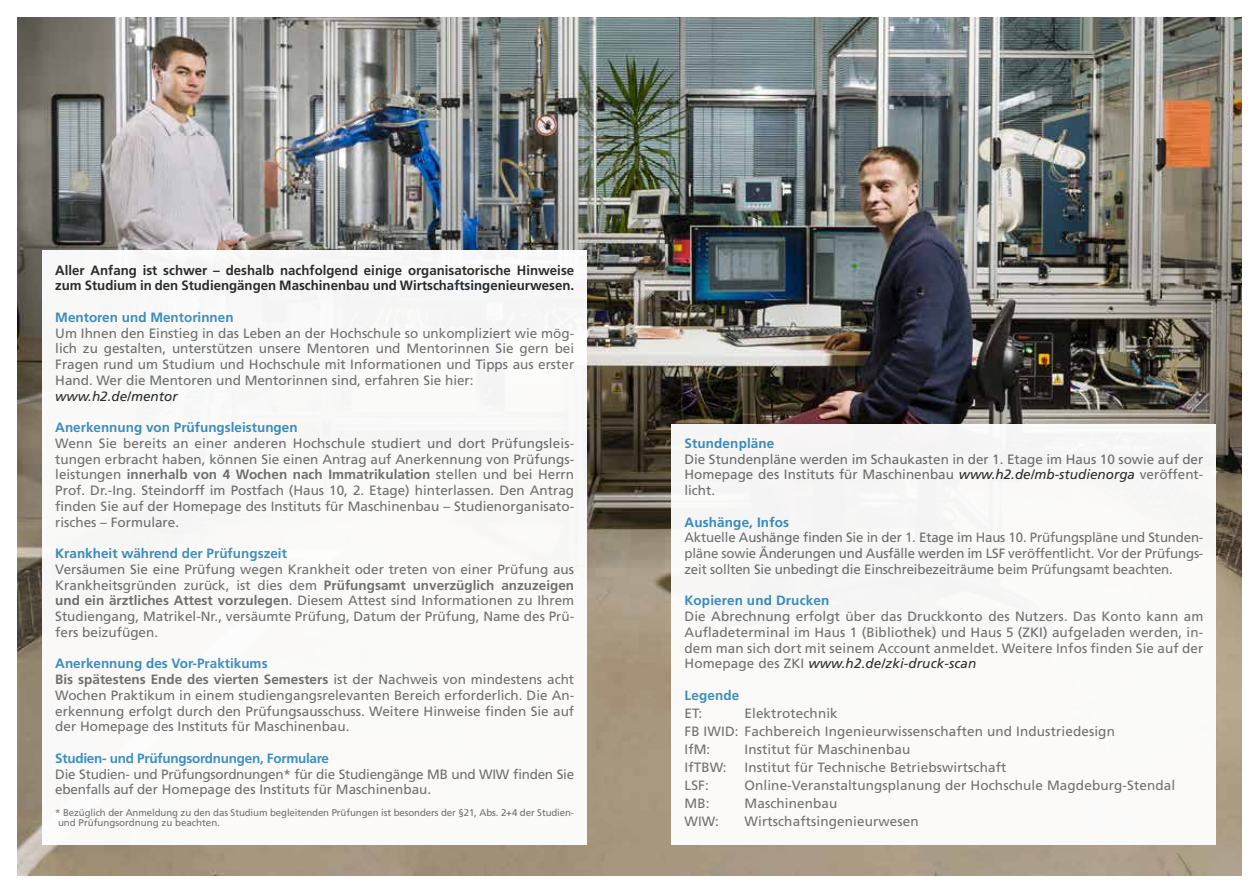
<style>
.page{position:relative;width:1259px;height:893px;background:#fff}
.page>*{position:absolute;margin:0;border:0;box-sizing:border-box;transform-origin:0 0}
.t1{font:13.5px/15.8px "Frutiger LT";color:#6f6f6f;text-align:justify}
.t2{font:700 13.5px/15.8px "Frutiger LT";color:#292929}
.t3{font:700 13.5px "Frutiger LT";color:#398fc4}
.t4{font:13.5px/15.8px "Frutiger LT";letter-spacing:-.02em;color:#6f6f6f}
.t5{font:700 13.5px "Frutiger LT";letter-spacing:-.02em;color:#398fc4}
.t6{font:italic 13.5px "Frutiger LT";color:#292929}
.t7{font:9.75px/9.8px "Frutiger LT";letter-spacing:-.01em;color:#6f6f6f}
.s1{font-weight:700}
.s2{font-weight:700;color:#398fc4}
.s3{font-style:italic;color:#292929}
</style>
<div class="page">
<img style="left:17px;top:17px;width:1225px;height:859px">
<div style="left:671px;top:424px;width:545px;height:420px;background:#fff"></div>
<div style="left:43px;top:250px;width:544px;height:594px;background:#fff"></div>
<p class="t2" style="left:55px;top:262px;width:520px">Aller Anfang ist schwer – deshalb nachfolgend einige organisatorische Hinweise zum Studium in den Studiengängen Maschinenbau und Wirtschaftsingenieurwesen.</p>
<p class="t3" style="left:55px;top:309px;width:180px">Mentoren und Mentorinnen</p>
<p class="t1" style="left:55px;top:325px;width:520px">Um Ihnen den Einstieg in das Leben an der Hochschule so unkompliziert wie mög&shy;lich zu gestalten, unterstützen unsere Mentoren und Mentorinnen Sie gern bei Fragen rund um Studium und Hochschule mit Informationen und Tipps aus erster Hand. Wer die Mentoren und Mentorinnen sind, erfahren Sie hier:</p>
<p class="t6" style="left:55px;top:388px;width:124px">www.h2.de/mentor</p>
<p class="t3" style="left:55px;top:419px;width:244px">Anerkennung von Prüfungsleistungen</p>
<p class="t1" style="left:55px;top:435px;width:520px">Wenn Sie bereits an einer anderen Hochschule studiert und dort Prüfungsleis&shy;tungen erbracht haben, können Sie einen Antrag auf Anerkennung von Prüfungs&shy;leistungen <span class="s1">innerhalb von 4 Wochen nach Immatrikulation</span> stellen und bei Herrn Prof. Dr.-Ing. Steindorff im Postfach (Haus 10, 2. Etage) hinterlassen. Den Antrag finden Sie auf der Homepage des Instituts für Maschinenbau – Studienorganisato&shy;risches – Formulare.</p>
<p class="t3" style="left:55px;top:545px;width:233px">Krankheit während der Prüfungszeit</p>
<p class="t1" style="left:55px;top:561px;width:520px">Versäumen Sie eine Prüfung wegen Krankheit oder treten von einer Prüfung aus Krankheitsgründen zurück, ist dies dem <span class="s1">Prüfungsamt unverzüglich anzuzeigen und ein ärztliches Attest vorzulegen</span>. Diesem Attest sind Informationen zu Ihrem Studiengang, Matrikel-Nr., versäumte Prüfung, Datum der Prüfung, Name des Prü&shy;fers beizufügen.</p>
<p class="t1" style="left:55px;top:656px;width:520px;text-align:left"><span class="s2">Anerkennung des Vor-Praktikums<br></span><span class="s1">Bis spätestens Ende des vierten Semesters</span> ist der Nachweis von mindestens acht Wochen Praktikum in einem studiengangsrelevanten Bereich erforderlich. Die An&shy;erkennung erfolgt durch den Prüfungsausschuss. Weitere Hinweise finden Sie auf der Homepage des Instituts für Maschinenbau.</p>
<p class="t5" style="left:55px;top:750px;width:275px">Studien- und Prüfungsordnungen, Formulare</p>
<p class="t4" style="left:55px;top:766px;width:520px">Die Studien- und Prüfungsordnungen* für die Studiengänge MB und WIW finden Sie ebenfalls auf der Homepage des Instituts für Maschinenbau.</p>
<p class="t7" style="left:55px;top:808px;width:520px">* Bezüglich der Anmeldung zu den das Studium begleitenden Prüfungen ist besonders der §21, Abs. 2+4 der Studien&shy;und Prüfungsordnung zu beachten.</p>
<p class="t3" style="left:684px;top:435px;width:92px">Stundenpläne</p>
<p class="t1" style="left:684px;top:451px;width:520px">Die Stundenpläne werden im Schaukasten in der 1. Etage im Haus 10 sowie auf der Homepage des Instituts für Maschinenbau <span class="s3">www.h2.de/mb-studienorga</span> veröffent&shy;licht.</p>
<p class="t3" style="left:684px;top:514px;width:106px">Aushänge, Infos</p>
<p class="t1" style="left:684px;top:530px;width:520px">Aktuelle Aushänge finden Sie in der 1. Etage im Haus 10. Prüfungspläne und Stunden&shy;pläne sowie Änderungen und Ausfälle werden im LSF veröffentlicht. Vor der Prüfungs&shy;zeit sollten Sie unbedingt die Einschreibezeiträume beim Prüfungsamt beachten.</p>
<p class="t3" style="left:684px;top:593px;width:146px">Kopieren und Drucken</p>
<p class="t1" style="left:684px;top:609px;width:520px">Die Abrechnung erfolgt über das Druckkonto des Nutzers. Das Konto kann am Aufladeterminal im Haus 1 (Bibliothek) und Haus 5 (ZKI) aufgeladen werden, in&shy;dem man sich dort mit seinem Account anmeldet. Weitere Infos finden Sie auf der Homepage des ZKI <span class="s3">www.h2.de/zki-druck-scan</span></p>
<p class="t3" style="left:684px;top:687px;width:56px">Legende</p>
<p class="t1" style="left:684px;top:705px;width:19px">ET:</p>
<p class="t1" style="left:684px;top:704px;width:432px;line-height:18px;text-align:left;text-indent:60px">Elektrotechnik<br>FB IWID: Fachbereich Ingenieurwissenschaften und Industriedesign<br>IfM:</p>
<p class="t1" style="left:744px;top:741px;width:168px">Institut für Maschinenbau</p>
<p class="t1" style="left:684px;top:759px;width:44px">IfTBW:</p>
<p class="t1" style="left:744px;top:759px;width:263px">Institut für Technische Betriebswirtschaft</p>
<p class="t1" style="left:684px;top:777px;width:26px">LSF:</p>
<p class="t1" style="left:744px;top:777px;width:432px">Online-Veranstaltungsplanung der Hochschule Magdeburg-Stendal</p>
<p class="t1" style="left:684px;top:795px;width:27px">MB:</p>
<p class="t1" style="left:744px;top:795px;width:94px">Maschinenbau</p>
<p class="t1" style="left:684px;top:813px;width:36px">WIW:</p>
<p class="t1" style="left:744px;top:813px;width:176px">Wirtschaftsingenieurwesen</p>
</div>
